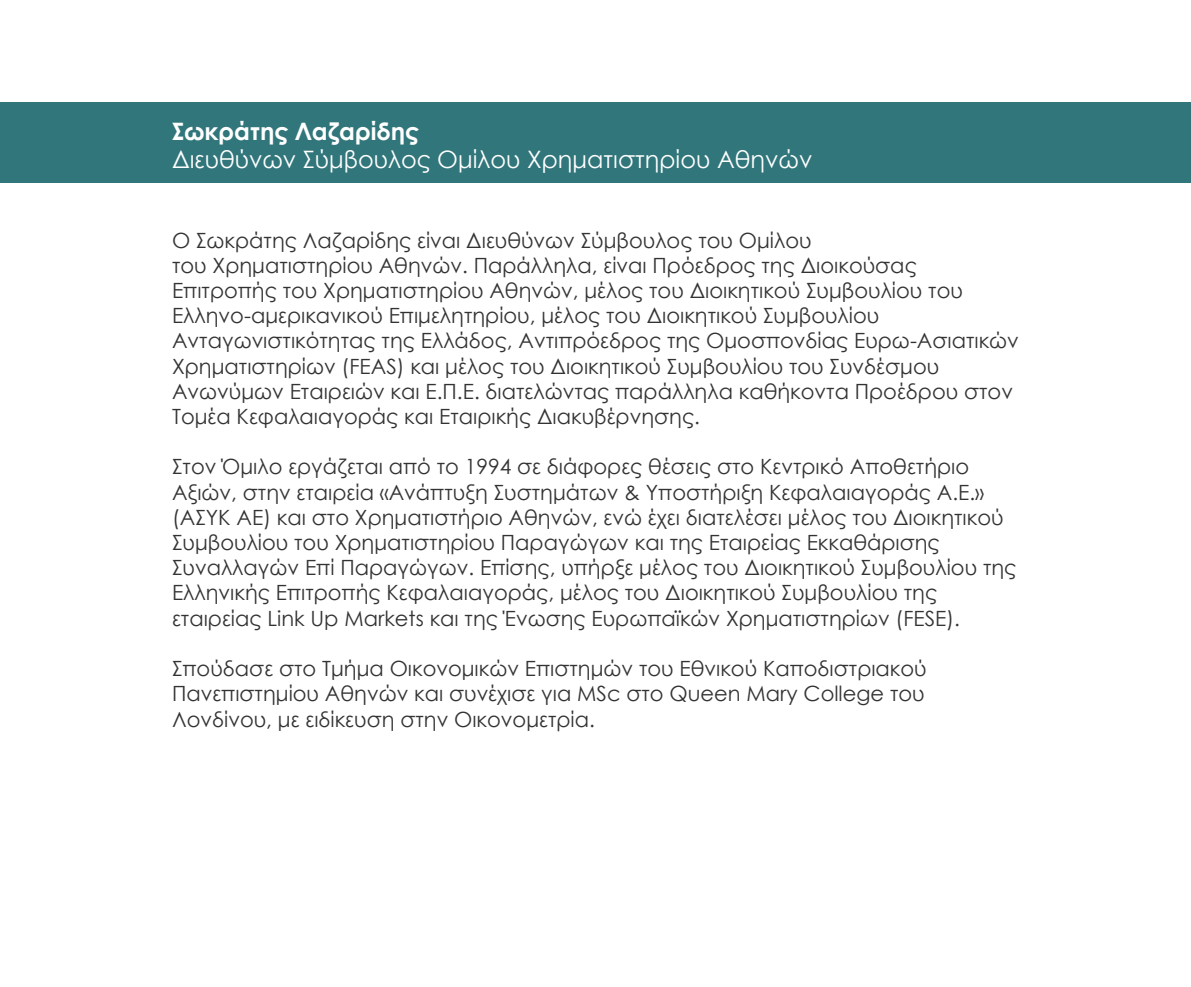
<style>
.page{position:relative;width:1191px;height:987px;background:#fff}
.page>*{position:absolute;margin:0;border:0;box-sizing:border-box;transform-origin:0 0}
.t1{font:24px "Century Gothic";color:#fff}
.t2{font:700 24px "Century Gothic";color:#fff}
.t3{font:21px/25.2px "Century Gothic";color:#333}
</style>
<div class="page">
<div style="left:0;top:103px;width:1191px;height:80px;background:#31767b"></div>
<p class="t2" style="left:172px;top:113px;width:249px">Σωκράτης Λαζαρίδης</p>
<p class="t1" style="left:172px;top:143px;width:642px">Διευθύνων Σύμβουλος Ομίλου Χρηματιστηρίου Αθηνών</p>
<p class="t3" style="left:172px;top:227px;width:848px">Ο Σωκράτης Λαζαρίδης είναι Διευθύνων Σύμβουλος του Ομίλου<br>του Χρηματιστηρίου Αθηνών. Παράλληλα, είναι Πρόεδρος της Διοικούσας Επιτροπής του Χρηματιστηρίου Αθηνών, μέλος του Διοικητικού Συμβουλίου του Ελληνο-αμερικανικού Επιμελητηρίου, μέλος του Διοικητικού Συμβουλίου Ανταγωνιστικότητας της Ελλάδος, Αντιπρόεδρος της Ομοσπονδίας Ευρω-Ασιατικών Χρηματιστηρίων (FEAS) και μέλος του Διοικητικού Συμβουλίου του Συνδέσμου Ανωνύμων Εταιρειών και Ε.Π.Ε. διατελώντας παράλληλα καθήκοντα Προέδρου στον Τομέα Κεφαλαιαγοράς και Εταιρικής Διακυβέρνησης.</p>
<p class="t3" style="left:172px;top:454px;width:846px">Στον Όμιλο εργάζεται από το 1994 σε διάφορες θέσεις στο Κεντρικό Αποθετήριο Αξιών, στην εταιρεία «Ανάπτυξη Συστημάτων &amp; Υποστήριξη Κεφαλαιαγοράς Α.Ε.» (ΑΣΥΚ ΑΕ) και στο Χρηματιστήριο Αθηνών, ενώ έχει διατελέσει μέλος του Διοικητικού Συμβουλίου του Χρηματιστηρίου Παραγώγων και της Εταιρείας Εκκαθάρισης Συναλλαγών Επί Παραγώγων. Επίσης, υπήρξε μέλος του Διοικητικού Συμβουλίου της Ελληνικής Επιτροπής Κεφαλαιαγοράς, μέλος του Διοικητικού Συμβουλίου της εταιρείας Link Up Markets και της Ένωσης Ευρωπαϊκών Χρηματιστηρίων (FESE).</p>
<p class="t3" style="left:172px;top:655px;width:756px;text-align:justify">Σπούδασε στο Τμήμα Οικονομικών Επιστημών του Εθνικού Καποδιστριακού Πανεπιστημίου Αθηνών και συνέχισε για MSc στo Queen Mary College του Λονδίνου, με ειδίκευση στην Οικονομετρία.</p>
</div>
